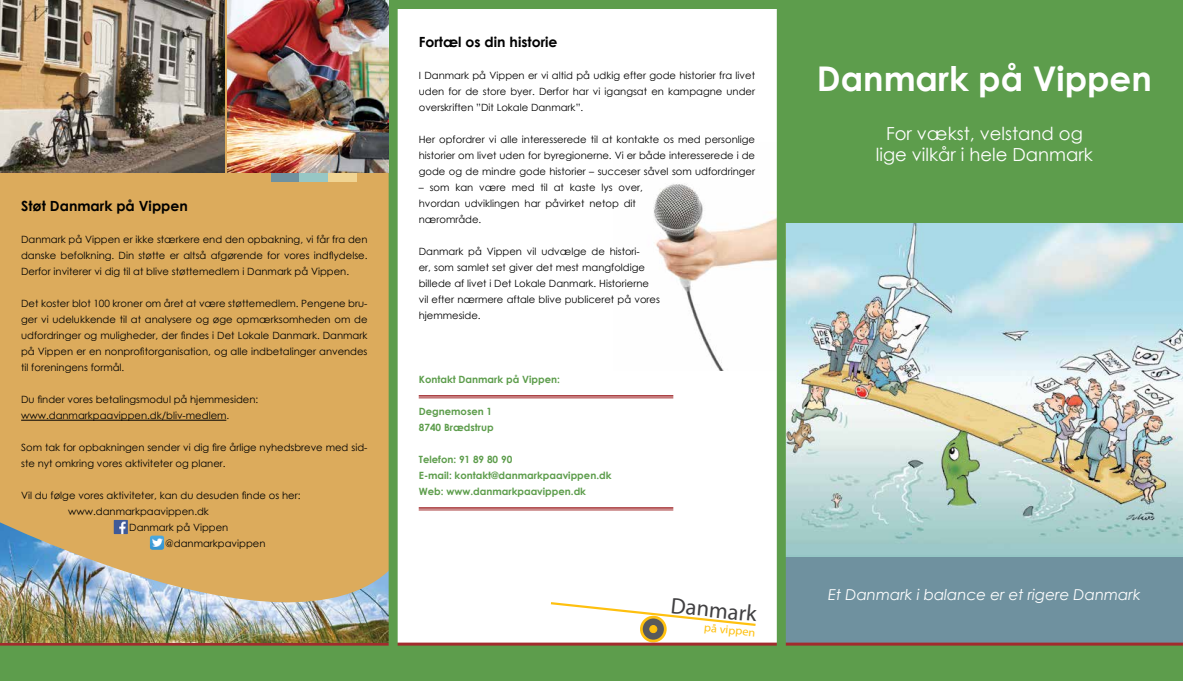
<style>
.page{position:relative;width:1183px;height:681px;background:#fff}
.page>*{position:absolute;margin:0;border:0;box-sizing:border-box;transform-origin:0 0}
.t1{font:700 34px "Century Gothic";color:#fff}
.t2{font:22.6px "Myriad Pro";color:#414042}
.t3{font:18px/21.6px "Century Gothic";color:#fff;text-align:center}
.t4{font:italic 15px "Century Gothic";color:#fff}
.t5{font:700 14px "Century Gothic";color:#000}
.t6{font:11.6px "Myriad Pro";color:#fec00f;scale:1.06 1}
.t7{font:10px/16px "Century Gothic";color:#000;text-align:justify}
.t8{font:700 10px/16px "Century Gothic";color:#5d9d4c}
</style>
<div class="page">
<div style="left:780px;top:552px;width:402px;height:99px;background:#6f919f"></div>
<img style="left:785px;top:222px;width:397px;height:334px">
<div style="left:0;top:0;width:388px;height:651px;background:#dcab5c"></div>
<div style="left:785px;top:0;width:397px;height:222px;background:#5d9d4c"></div>
<div style="left:0;top:643px;width:1182px;height:37px;background:#5d9d4c"></div>
<img style="left:0;top:0;width:225px;height:173px">
<hr style="left:0;top:642px;width:1182px;height:3px;background:#a22b2d">
<div style="left:271px;top:173px;width:29px;height:8px;background:#6f919f"></div>
<div style="left:300px;top:173px;width:28px;height:8px;background:#97c7c5"></div>
<div style="left:328px;top:173px;width:28px;height:8px;background:#f0d493"></div>
<img style="left:0;top:520px;width:388px;height:126px">
<svg style="left:388px;top:0;width:397px;height:646px"></svg>
<hr style="left:21px;top:420px;width:205px;height:1px;background:#000">
<hr style="left:418px;top:507px;width:255px;height:1px;background:#a22b2d">
<hr style="left:418px;top:509px;width:255px;height:1px;background:#a22b2d">
<hr style="left:418px;top:395px;width:255px;height:1px;background:#a22b2d">
<hr style="left:418px;top:397px;width:255px;height:1px;background:#a22b2d">
<img style="left:114px;top:519px;width:14px;height:15px">
<img style="left:150px;top:535px;width:13px;height:14px">
<img style="left:227px;top:0;width:161px;height:173px">
<h3 class="t5" style="left:21px;top:195px;width:168px">Støt Danmark på Vippen</h3>
<p class="t7" style="left:21px;top:231px;width:348px">Danmark på Vippen er ikke stærkere end den opbakning, vi får fra den danske befolkning. Din støtte er altså afgørende for vores indflydelse.<br>Derfor inviterer vi dig til at blive støttemedlem i Danmark på Vippen.</p>
<p class="t7" style="left:21px;top:295px;width:348px">Det koster blot 100 kroner om året at være støttemedlem. Pengene bru&shy;ger vi udelukkende til at analysere og øge opmærksomheden om de udfordringer og muligheder, der findes i Det Lokale Danmark. Danmark på Vippen er en nonprofitorganisation, og alle indbetalinger anvendes til foreningens formål.</p>
<p class="t7" style="left:21px;top:391px;width:238px">Du finder vores betalingsmodul på hjemmesiden: www.danmarkpaavippen.dk/bliv-medlem.</p>
<p class="t7" style="left:21px;top:439px;width:348px">Som tak for opbakningen sender vi dig fire årlige nyhedsbreve med sid&shy;ste nyt omkring vores aktiviteter og planer.</p>
<p class="t7" style="left:21px;top:487px;width:281px">Vil du følge vores aktiviteter, kan du desuden finde os her:</p>
<p class="t7" style="left:68px;top:503px;width:142px">www.danmarkpaavippen.dk</p>
<p class="t7" style="left:129px;top:519px;width:101px">Danmark på Vippen</p>
<p class="t7" style="left:165px;top:535px;width:102px">@danmarkpavippen</p>
<h3 class="t5" style="left:418px;top:31px;width:140px">Fortæl os din historie</h3>
<p class="t7" style="left:418px;top:67px;width:338px">I Danmark på Vippen er vi altid på udkig efter gode historier fra livet uden for de store byer. Derfor har vi igangsat en kampagne under overskriften ”Dit Lokale Danmark”.</p>
<p class="t7" style="left:418px;top:131px;width:338px">Her opfordrer vi alle interesserede til at kontakte os med personlige historier om livet uden for byregionerne. Vi er både interesserede i de gode og de mindre gode historier – succeser såvel som udfordringer</p>
<p class="t7" style="left:418px;top:179px;width:226px;text-align:left">– som kan være med til at kaste lys over, hvordan udviklingen har påvirket netop dit nærområde.</p>
<p class="t7" style="left:418px;top:243px;width:243px;text-align:left">Danmark på Vippen vil udvælge de histori-<br>er, som samlet set giver det mest mangfoldige billede af livet i Det Lokale Danmark. Historierne vil efter nærmere aftale blive publiceret på vores hjemmeside.</p>
<p class="t8" style="left:418px;top:370px;width:142px">Kontakt Danmark på Vippen:</p>
<p class="t8" style="left:418px;top:402px;width:76px">Degnemosen 1<br>8740 Brædstrup</p>
<p class="t8" style="left:418px;top:450px;width:194px">Telefon: 91 89 80 90<br>E-mail: kontakt@danmarkpaavippen.dk<br>Web: www.danmarkpaavippen.dk</p>
<h2 class="t2" style="left:672px;top:591px;width:88px;rotate:6deg">Danmark</h2>
<p class="t6" style="left:704px;top:619px;width:50px;rotate:6deg">på vippen</p>
<h1 class="t1" style="left:816px;top:53px;width:336px">Danmark på Vippen</h1>
<h3 class="t3" style="left:875px;top:122px;width:218px">For vækst, velstand og lige vilkår i hele Danmark</h3>
<h3 class="t4" style="left:828px;top:584px;width:314px">Et Danmark i balance er et rigere Danmark</h3>
</div>
